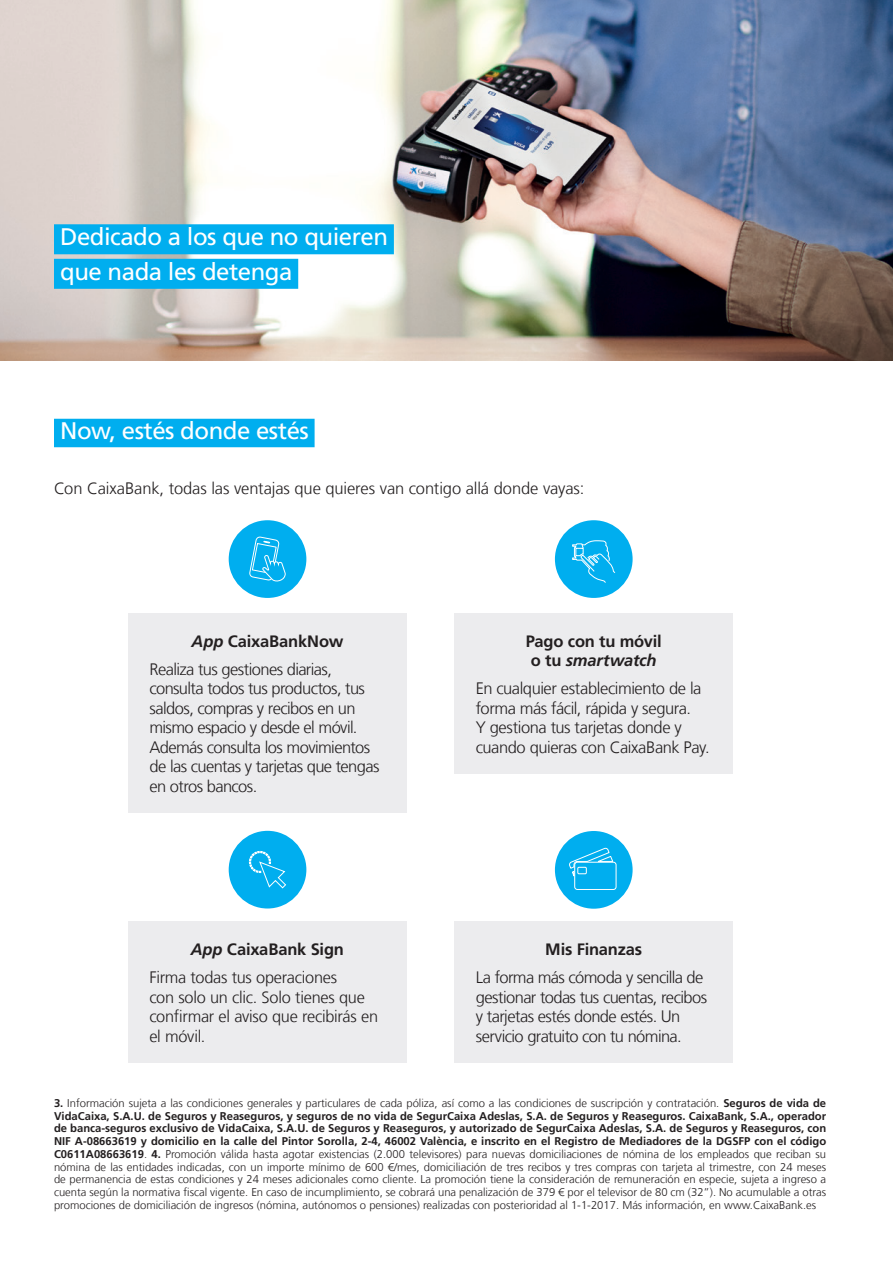
<style>
.page{position:relative;width:893px;height:1263px;background:#fff}
.page>*{position:absolute;margin:0;border:0;box-sizing:border-box;transform-origin:0 0}
.titulo_azul{font:24px/34.5px "La Caixa Frutiger";letter-spacing:-.02em;color:#fff}
.titulo_negro-azul{font:24px "La Caixa Frutiger";letter-spacing:-.02em;color:#fff}
.t1{font:300 16.5px/19.5px "La Caixa Frutiger";letter-spacing:-.03em;color:#231f20}
.t2{font:700 16.5px/19.5px "La Caixa Frutiger";letter-spacing:-.01em;color:#231f20;text-align:center}
.t3{font:300 16.5px "La Caixa Frutiger";letter-spacing:-.01em;color:#231f20}
.texto_cierre_ok{font:300 11.25px/12.8px "La Caixa Frutiger";color:#231f20;text-align:justify}
.s1{font-style:italic}
.s2{font-weight:700}
</style>
<div class="page">
<img style="left:0;top:0;width:893px;height:360px">
<div style="left:128px;top:613px;width:279px;height:200px;background:#ececee"></div>
<div style="left:454px;top:613px;width:279px;height:161px;background:#ececee"></div>
<div style="left:454px;top:921px;width:279px;height:142px;background:#ececee"></div>
<div style="left:128px;top:921px;width:279px;height:142px;background:#ececee"></div>
<div style="left:229px;top:520px;width:77px;height:78px;background:#00aeef;border-radius:50%"></div>
<svg style="left:249px;top:520px;width:37px;height:62px"></svg>
<div style="left:229px;top:831px;width:77px;height:77px;background:#00aeef;border-radius:50%"></div>
<svg style="left:249px;top:851px;width:38px;height:38px"></svg>
<div style="left:555px;top:520px;width:78px;height:78px;background:#00aeef;border-radius:50%"></div>
<svg style="left:572px;top:540px;width:44px;height:43px"></svg>
<div style="left:555px;top:831px;width:78px;height:78px;background:#00aeef;border-radius:50%"></div>
<svg style="left:569px;top:847px;width:48px;height:43px"></svg>
<div style="left:54px;top:419px;width:261px;height:28px;background:#00aeef"></div>
<div style="left:54px;top:224px;width:340px;height:30px;background:#00aeef"></div>
<div style="left:54px;top:259px;width:244px;height:30px;background:#00aeef"></div>
<p class="titulo_azul" style="left:60px;top:220px;width:329px">Dedicado a los que no quieren que nada les detenga</p>
<p class="titulo_negro-azul" style="left:60px;top:417px;width:250px">Now, estés donde estés</p>
<p class="t3" style="left:54px;top:478px;width:532px">Con CaixaBank, todas las ventajas que quieres van contigo allá donde vayas:</p>
<p class="t2" style="left:192px;top:631px;width:153px"><span class="s1">App</span> CaixaBankNow</p>
<p class="t1" style="left:150px;top:659px;width:231px">Realiza tus gestiones diarias, consulta todos tus productos, tus saldos, compras y recibos en un mismo espacio y desde el móvil.<br>Además consulta los movimientos de las cuentas y tarjetas que tengas en otros bancos.</p>
<p class="t2" style="left:191px;top:939px;width:155px"><span class="s1">App</span> CaixaBank Sign</p>
<p class="t1" style="left:149px;top:968px;width:230px">Firma todas tus operaciones<br>con solo un clic. Solo tienes que confirmar el aviso que recibirás en el móvil.</p>
<p class="t2" style="left:526px;top:631px;width:138px">Pago con tu móvil o tu <span class="s1">smartwatch</span></p>
<p class="t1" style="left:476px;top:679px;width:235px">En cualquier establecimiento de la forma más fácil, rápida y segura.<br>Y gestiona tus tarjetas donde y cuando quieras con CaixaBank Pay.</p>
<p class="t2" style="left:545px;top:940px;width:99px">Mis Finanzas</p>
<p class="t1" style="left:476px;top:968px;width:233px">La forma más cómoda y sencilla de gestionar todas tus cuentas, recibos y tarjetas estés donde estés. Un servicio gratuito con tu nómina.</p>
<p class="texto_cierre_ok" style="left:54px;top:1097px;width:774px"><span class="s2">3.</span> Información sujeta a las condiciones generales y particulares de cada póliza, así como a las condiciones de suscripción y contratación. <span class="s2">Seguros de vida de VidaCaixa, S.A.U. de Seguros y Reaseguros, y seguros de no vida de SegurCaixa Adeslas, S.A. de Seguros y Reaseguros. CaixaBank, S.A., operador de banca-seguros exclusivo de VidaCaixa, S.A.U. de Seguros y Reaseguros, y autorizado de SegurCaixa Adeslas, S.A. de Seguros y Reaseguros, con NIF A-08663619 y domicilio en la calle del Pintor Sorolla, 2-4, 46002 València, e inscrito en el Registro de Mediadores de la DGSFP con el código C0611A08663619</span>. <span class="s2">4.</span> Promoción válida hasta agotar existencias (2.000 televisores) para nuevas domiciliaciones de nómina de los empleados que reciban su nómina de las entidades indicadas, con un importe mínimo de 600 €/mes, domiciliación de tres recibos y tres compras con tarjeta al trimestre, con 24 meses de permanencia de estas condiciones y 24 meses adicionales como cliente. La promoción tiene la consideración de remuneración en especie, sujeta a ingreso a cuenta según la normativa fiscal vigente. En caso de incumplimiento, se cobrará una penalización de 379 € por el televisor de 80 cm (32”). No acumulable a otras promociones de domiciliación de ingresos (nómina, autónomos o pensiones) realizadas con posterioridad al 1-1-2017. Más información, en www.CaixaBank.es</p>
</div>
